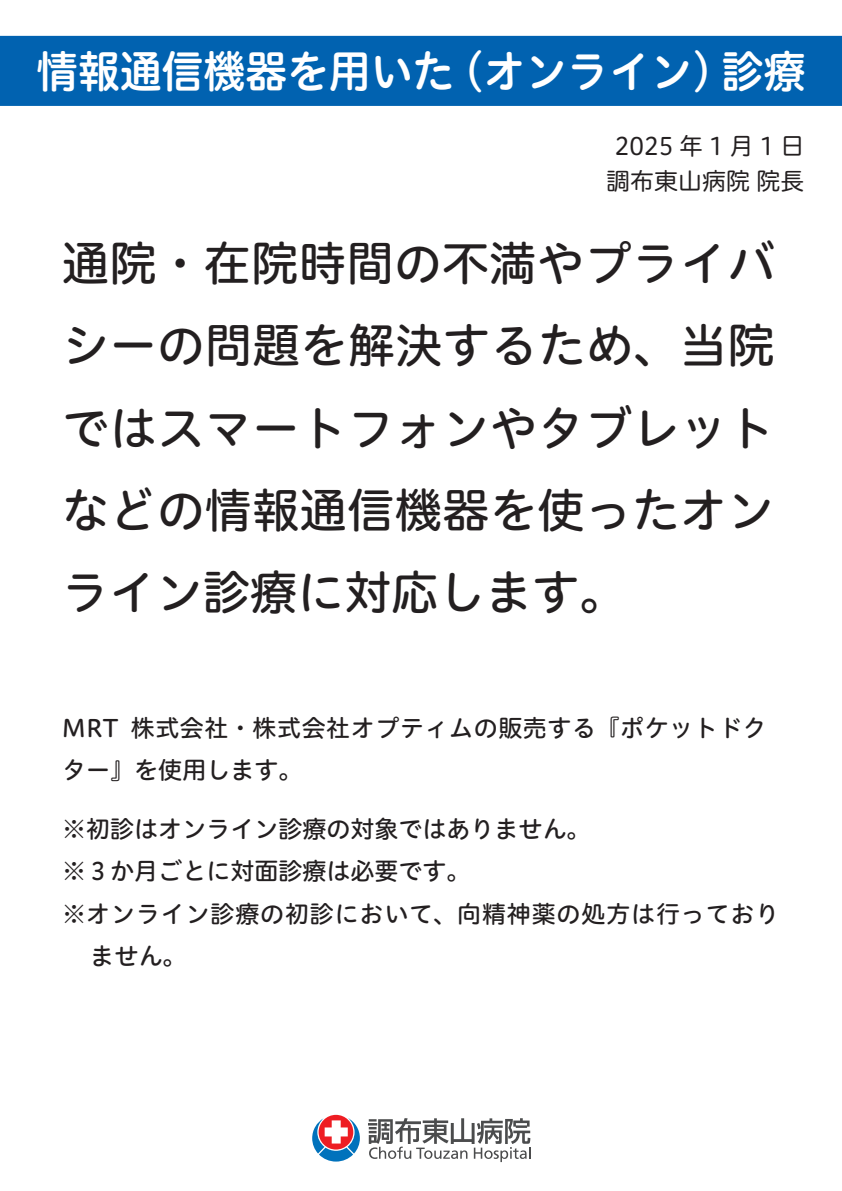
<style>
.page{position:relative;width:842px;height:1191px;background:#fff}
.page>*{position:absolute;margin:0;border:0;box-sizing:border-box;transform-origin:0 0}
.t1{font:47px/82.2px "Hiragino UD Sans R Std N W5";letter-spacing:.01em;color:#231f20;text-align:justify}
.t2{font:44px "Hiragino UD Sans R Std N W6";color:#fff;scale:.95 1}
.t3{font:24px/42px "Hiragino UD Sans R Std N W5";letter-spacing:.025em;color:#231f20}
.t4{font:24px "Hiragino UD Sans R Std N W5";color:#231f20}
.t5{font:24px/34.9px "Hiragino UD Sans R Std N W4";color:#231f20;text-align:center}
</style>
<div class="page">
<svg style="left:312px;top:1114px;width:48px;height:47px"></svg>
<svg style="left:368px;top:1118px;width:162px;height:44px"></svg>
<div style="left:0;top:36px;width:842px;height:70px;background:#0162b0"></div>
<p class="t2" style="left:36px;top:38px;width:811px">情報通信機器を用いた（オンライン）診療</p>
<p class="t5" style="left:606px;top:127px;width:200px">2025年1月1日調布東山病院 院長</p>
<p class="t1" style="left:62px;top:220px;width:714px">通院・在院時間の不満やプライバシーの問題を解決するため、当院ではスマートフォンやタブレットなどの情報通信機器を使ったオンライン診療に対応します。</p>
<p class="t3" style="left:62px;top:706px;width:706px">MRT 株式会社・株式会社オプティムの販売する『ポケットドクター』を使用します。</p>
<p class="t4" style="left:62px;top:811px;width:529px">※初診はオンライン診療の対象ではありません。</p>
<p class="t4" style="left:62px;top:853px;width:409px">※３か月ごとに対面診療は必要です。</p>
<p class="t3" style="left:62px;top:891px;width:718px">※オンライン診療の初診において、向精神薬の処方は行っており</p>
<p class="t3" style="left:90px;top:933px;width:97px">ません。</p>
</div>
